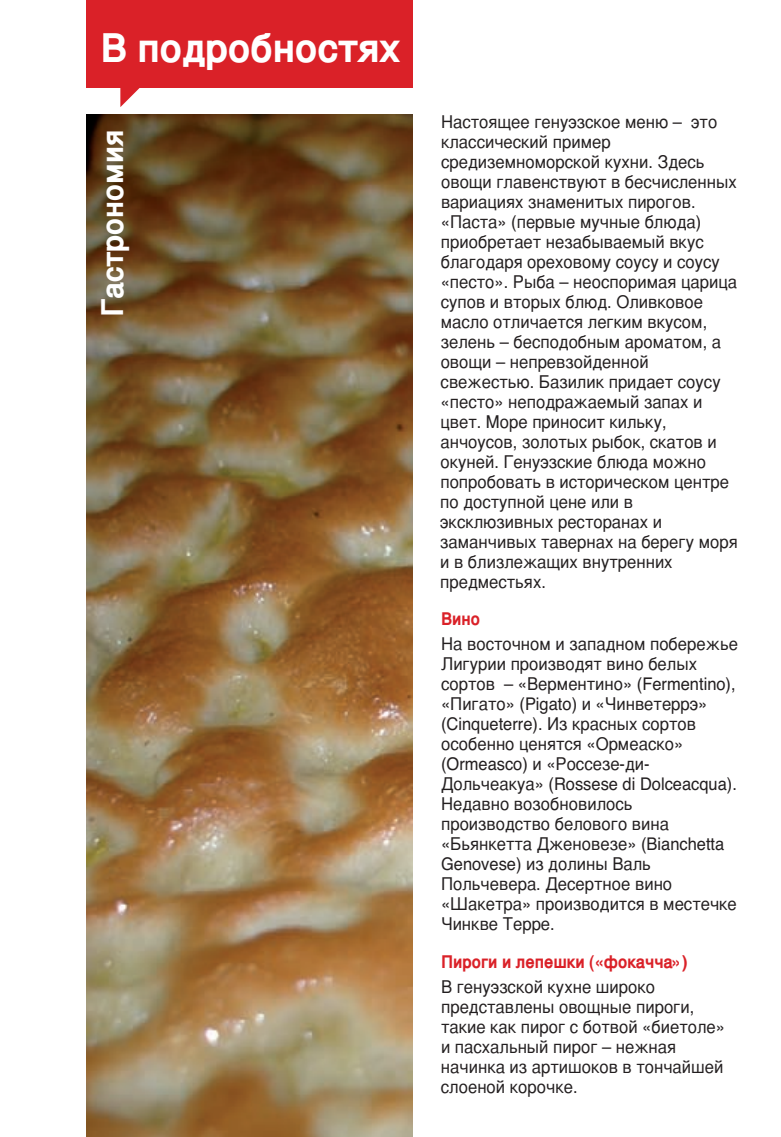
<style>
.page{position:relative;width:781px;height:1137px;background:#fff}
.page>*{position:absolute;margin:0;border:0;box-sizing:border-box;transform-origin:0 0}
.t1{font:700 39.75px "Helvetica";color:#fff}
.t2{font:700 30px "Helvetica";color:#fff}
.t3{font:17.5px/20px "Helvetica";color:#231f20;scale:.94 1}
.t4{font:700 17.5px/25px "Helvetica";color:#da2128;scale:.94 1}
.s1{font-weight:700;color:#da2128}
.s2{font-weight:400;color:#231f20}
</style>
<div class="page">
<img style="left:86px;top:0;width:327px;height:1137px">
<p class="t1" style="left:101px;top:25px;width:301px">В подробностях</p>
<p class="t2" style="left:95px;top:317px;width:190px;rotate:-90deg">Гастрономия</p>
<p class="t3" style="left:440px;top:112px;width:318px">Настоящее генуэзскoе меню – это классический пример средиземноморской кухни. Здесь овощи главенствуют в бесчисленных вариациях знаменитых пирогов. «Паста» (первые мучные блюда) приобретает незабываемый вкус благодаря ореховому соусу и соусу «песто». Рыба – неоспоримая царица супов и вторых блюд. Оливковое масло отличается легким вкусом, зелень – бесподобным ароматом, а овощи – непревзойденной свежестью. Базилик придает соусу «песто» неподражаемый запах и цвет. Море приносит кильку, анчоусов, золотых рыбок, скатов и окуней. Генуэзские блюда можно попробовать в историческом центре по доступной цене или в эксклюзивных ресторанах и заманчивых тавернах на берегу моря и в близлежащих внутренних предместьях.</p>
<p class="t3" style="left:441px;top:607px;width:317px;line-height:25px"><span class="s1">Вино<br></span>На восточном и западном побережье</p>
<p class="t3" style="left:441px;top:654px;width:316px">Лигурии производят вино белых сортов – «Верментино» (Fermentino), «Пигато» (Pigato) и «Чинветеррэ» (Cinqueterre). Из красных сортов особенно ценятся «Ормеаско» (Ormeasco) и «Россезе-ди-<br>Дольчеакуа» (Rossese di Dolceacqua).<br>Недавно возобновилось производство белового вина «Бьянкетта Дженовезе» (Bianchetta<br>Genovese) из долины Валь<br>Польчевера. Десертное вино «Шакетра» производится в местечке<br>Чинкве Терре.</p>
<p class="t4" style="left:441px;top:949px;width:264px">Пироги и лепешки («фокачча»)<br><span class="s2">В генуэзской кухне широко</span></p>
<p class="t3" style="left:441px;top:997px;width:304px">представлены овощные пироги, такие как пирог с ботвой «биетоле» и пасхальный пирог – нежная начинка из артишоков в тончайшей слоеной корочке.</p>
</div>
